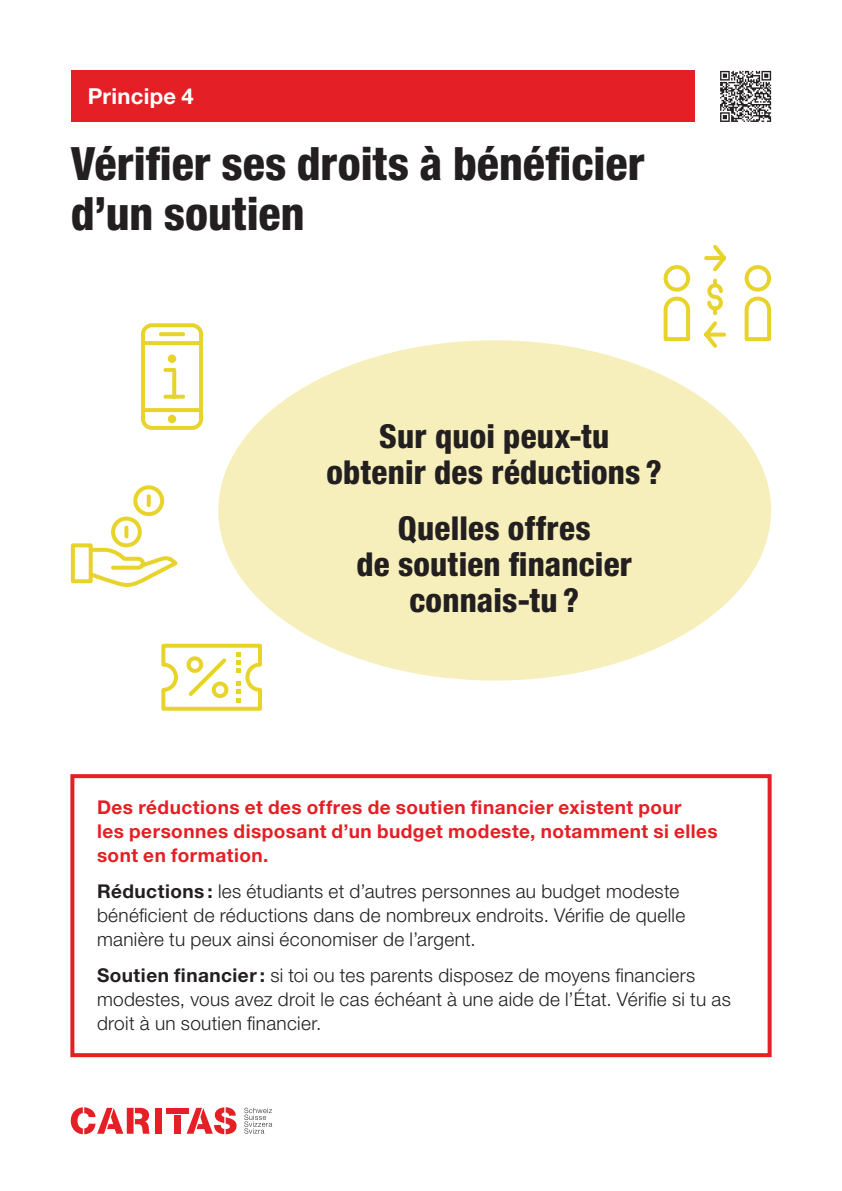
<style>
.page{position:relative;width:842px;height:1191px;background:#fff}
.page>*{position:absolute;margin:0;border:0;box-sizing:border-box;transform-origin:0 0}
.t1{font:800 condensed 46px/50px "Helvetica Neue LT Std";color:#231f20}
.t2{font:800 condensed 33px/36px "Helvetica Neue LT Std";letter-spacing:.01em;color:#231f20;text-align:center}
.t3{font:700 22px "Helvetica Neue LT Std";letter-spacing:.015em;color:#fff}
.t4{font:300 19px/24px "Helvetica Neue LT Std";letter-spacing:.015em;color:#231f20}
.t5{font:700 19px/24px "Helvetica Neue LT Std";letter-spacing:.025em;color:#e41f25}
.s1{font-weight:700}
</style>
<div class="page">
<div style="left:70px;top:774px;width:702px;height:283px;border:4px solid #e41f25"></div>
<div style="left:71px;top:543px;width:22px;height:40px;border:4px solid #e8d32a"></div>
<svg style="left:86px;top:485px;width:92px;height:102px"></svg>
<svg style="left:161px;top:643px;width:101px;height:68px"></svg>
<svg style="left:141px;top:323px;width:62px;height:107px"></svg>
<div style="left:168px;top:354px;width:8px;height:9px;border:4px solid #e8d32a;border-radius:50%"></div>
<div style="left:218px;top:340px;width:553px;height:340px;background:#f7efbb;border-radius:50%"></div>
<svg style="left:663px;top:244px;width:109px;height:104px"></svg>
<div style="left:155px;top:1107px;width:7px;height:26px;background:#e41f25"></div>
<svg style="left:71px;top:1107px;width:52px;height:27px"></svg>
<div style="left:127px;top:1107px;width:7px;height:26px;background:#e41f25"></div>
<svg style="left:135px;top:1107px;width:15px;height:26px"></svg>
<div style="left:167px;top:1107px;width:22px;height:6px;background:#e41f25"></div>
<div style="left:174px;top:1115px;width:7px;height:18px;background:#e41f25"></div>
<svg style="left:187px;top:1107px;width:50px;height:27px"></svg>
<svg style="left:244px;top:1107px;width:28px;height:26px"></svg>
<div style="left:71px;top:71px;width:623px;height:51px;background:#e41f25"></div>
<svg style="left:720px;top:71px;width:51px;height:51px"></svg>
<p class="t3" style="left:88px;top:83px;width:107px">Principe 4</p>
<h1 class="t1" style="left:71px;top:138px;width:575px">Vérifier ses droits à bénéficier d’un soutien</h1>
<h2 class="t2" style="left:326px;top:418px;width:337px">Sur quoi peux-tu obtenir des réductions ?</h2>
<h2 class="t2" style="left:356px;top:510px;width:277px">Quelles offres<br>de soutien financier connais-tu ?</h2>
<p class="t5" style="left:97px;top:795px;width:622px">Des réductions et des offres de soutien financier existent pour<br>les personnes disposant d’un budget modeste, notamment si elles sont en formation.</p>
<p class="t4" style="left:97px;top:879px;width:590px"><span class="s1">Réductions :</span> les étudiants et d’autres personnes au budget modeste bénéficient de réductions dans de nombreux endroits. Vérifie de quelle manière tu peux ainsi économiser de l’argent.</p>
<p class="t4" style="left:97px;top:963px;width:635px"><span class="s1">Soutien financier:</span> si toi ou tes parents disposez de moyens financiers modestes, vous avez droit le cas échéant à une aide de l’État. Vérifie si tu as droit à un soutien financier.</p>
</div>
